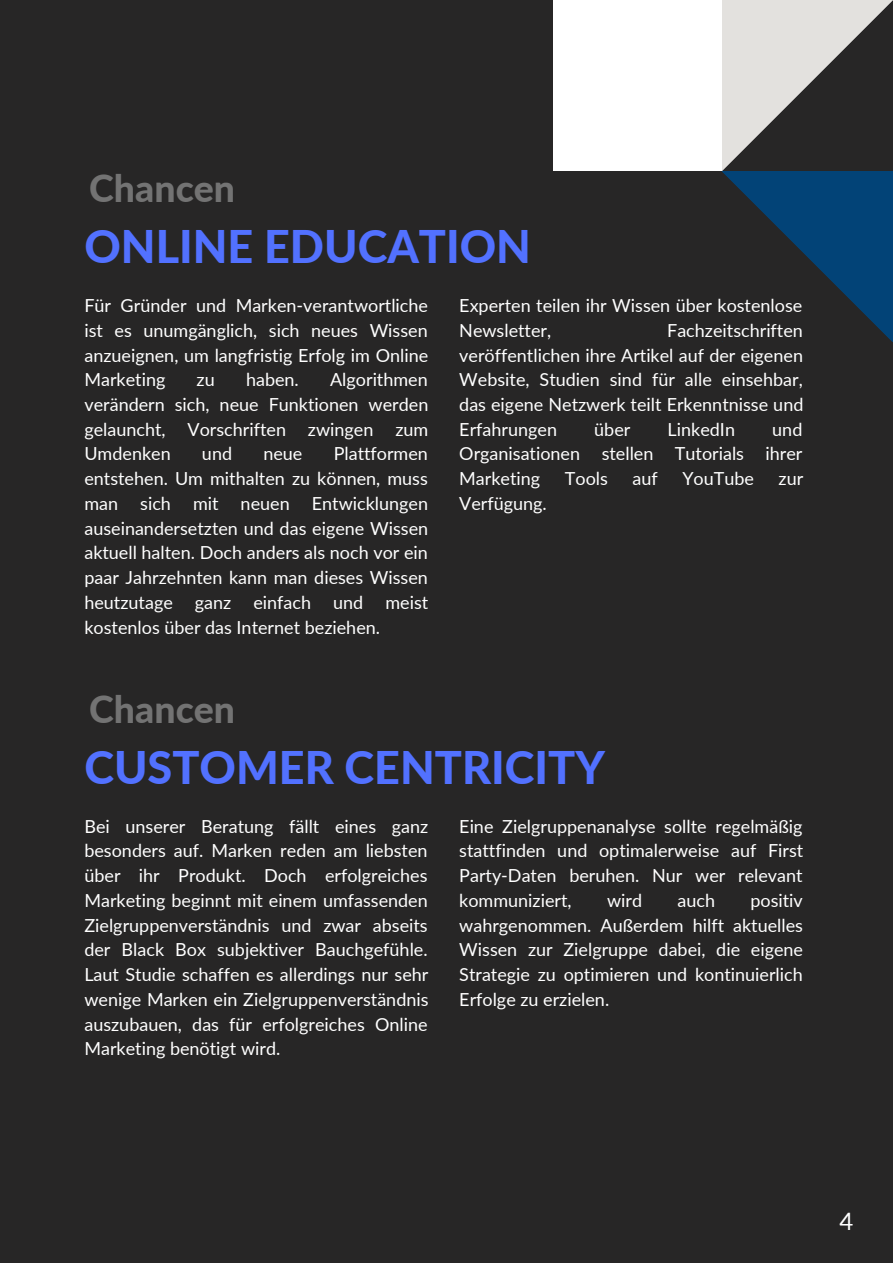
<style>
.page{position:relative;width:893px;height:1264px;background:#fff}
.page>*{position:absolute;margin:0;border:0;box-sizing:border-box;transform-origin:0 0}
.t1{font:800 45px "Lato";color:#5271ff}
.t2{font:800 37.5px "Lato";color:#737373}
.t3{font:24px "Lato";color:#fff}
.t4{font:18px/24.8px "Lato";color:#fff;text-align:justify}
</style>
<div class="page">
<div style="left:0;top:0;width:892px;height:1262px;background:#272626"></div>
<svg style="left:722px;top:0;width:170px;height:171px;fill:#e3e1de"></svg>
<svg style="left:722px;top:171px;width:170px;height:171px;fill:#034274"></svg>
<div style="left:553px;top:0;width:169px;height:171px;background:#fff"></div>
<h2 class="t2" style="left:89px;top:165px;width:147px">Chancen</h2>
<h1 class="t1" style="left:84px;top:219px;width:448px">ONLINE EDUCATION</h1>
<p class="t4" style="left:84px;top:293px;width:345px">Für Gründer und Marken-verantwortliche ist es unumgänglich, sich neues Wissen anzueignen, um langfristig Erfolg im Online Marketing</p>
<p class="t4" style="left:459px;top:293px;width:344px">Experten teilen ihr Wissen über kostenlose<br>Newsletter,</p>
<p class="t4" style="left:459px;top:317px;width:345px;text-indent:208px">Fachzeitschriften veröffentlichen ihre Artikel auf der eigenen Website, Studien sind für alle einsehbar, das eigene Netzwerk teilt Erkenntnisse und Erfahrungen</p>
<p class="t4" style="left:84px;top:367px;width:345px;text-indent:246px">Algorithmen verändern sich, neue Funktionen werden gelauncht, Vorschriften zwingen zum Umdenken</p>
<p class="t4" style="left:197px;top:367px;width:20px">zu</p>
<p class="t4" style="left:246px;top:367px;width:54px">haben.</p>
<p class="t4" style="left:459px;top:416px;width:345px;text-indent:313px">und Organisationen stellen Tutorials ihrer Marketing</p>
<p class="t4" style="left:594px;top:416px;width:38px">über</p>
<p class="t4" style="left:667px;top:416px;width:69px">LinkedIn</p>
<p class="t4" style="left:84px;top:441px;width:345px;text-indent:249px">Plattformen entstehen. Um mithalten zu können, muss man sich mit neuen Entwicklungen auseinandersetzten und das eigene Wissen aktuell halten. Doch anders als noch vor ein paar Jahrzehnten kann man dieses Wissen heutzutage ganz einfach und meist kostenlos über das Internet beziehen.</p>
<p class="t4" style="left:202px;top:441px;width:32px">und</p>
<p class="t4" style="left:263px;top:441px;width:41px">neue</p>
<p class="t4" style="left:565px;top:466px;width:45px">Tools</p>
<p class="t4" style="left:632px;top:466px;width:27px">auf</p>
<p class="t4" style="left:682px;top:466px;width:73px">YouTube</p>
<p class="t4" style="left:778px;top:466px;width:26px">zur</p>
<p class="t4" style="left:459px;top:490px;width:89px">Verfügung.</p>
<h2 class="t2" style="left:89px;top:685px;width:147px">Chancen</h2>
<h1 class="t1" style="left:84px;top:739px;width:522px">CUSTOMER CENTRICITY</h1>
<p class="t4" style="left:84px;top:813px;width:345px">Bei unserer Beratung fällt eines ganz besonders auf. Marken reden am liebsten über ihr Produkt. Doch erfolgreiches Marketing beginnt mit einem umfassenden Zielgruppenverständnis und zwar abseits der Black Box subjektiver Bauchgefühle.<br>Laut Studie schaffen es allerdings nur sehr wenige Marken ein Zielgruppenverständnis auszubauen, das für erfolgreiches Online Marketing benötigt wird.</p>
<p class="t4" style="left:459px;top:813px;width:345px">Eine Zielgruppenanalyse sollte regelmäßig stattfinden und optimalerweise auf First Party-Daten beruhen. Nur wer relevant kommuniziert,</p>
<p class="t4" style="left:607px;top:887px;width:37px">wird</p>
<p class="t4" style="left:677px;top:887px;width:39px">auch</p>
<p class="t4" style="left:459px;top:887px;width:345px;text-indent:291px">positiv wahrgenommen. Außerdem hilft aktuelles Wissen zur Zielgruppe dabei, die eigene Strategie zu optimieren und kontinuierlich Erfolge zu erzielen.</p>
<h3 class="t3" style="left:839px;top:1205px;width:15px">4</h3>
</div>
